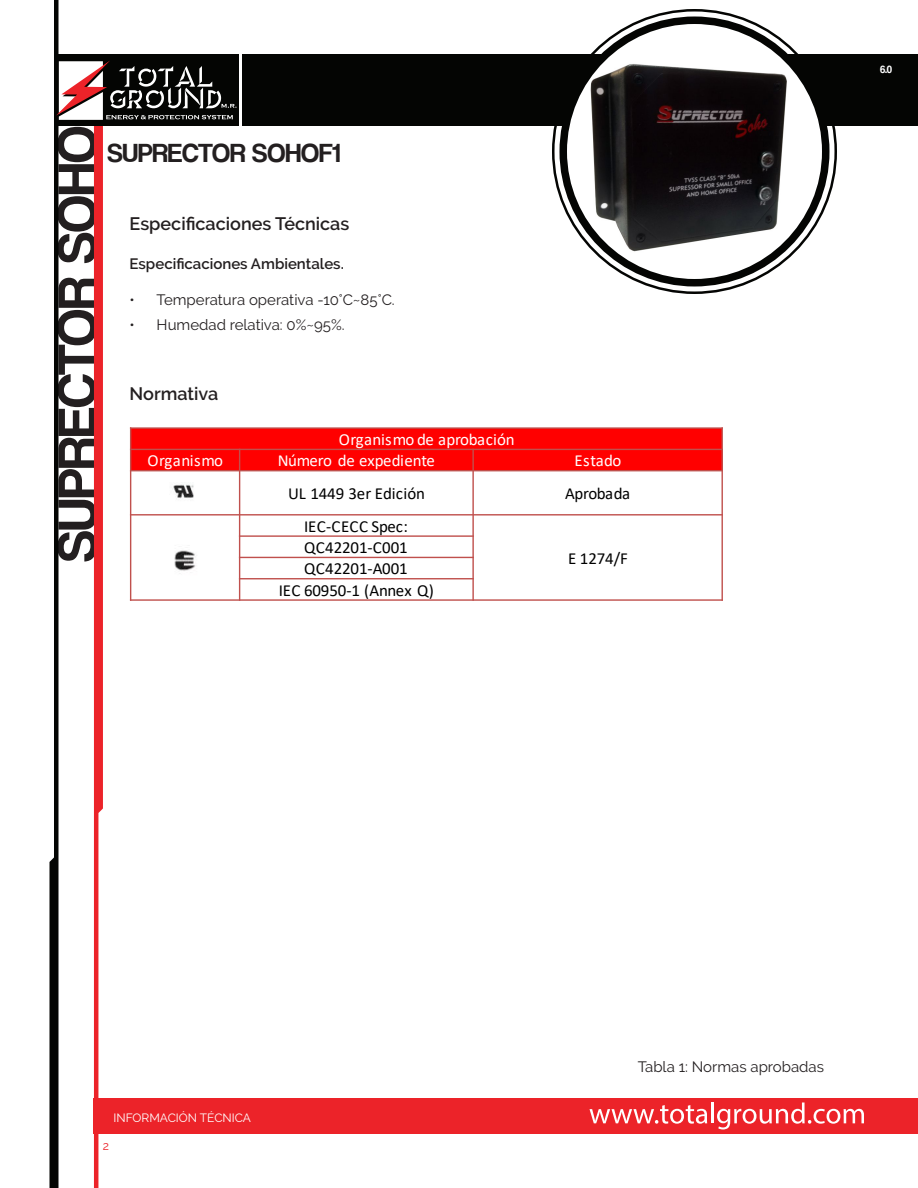
<style>
.page{position:relative;width:918px;height:1188px;background:#fff}
.page>*{position:absolute;margin:0;border:0;box-sizing:border-box;transform-origin:0 0}
.t1{font:55.65px "Coolvetica Rg";color:#231f20}
.t2{font:27px "Coolvetica Rg";color:#231f20}
.t3{font:600 18px "Raleway";color:#231f20}
.t4{font:16.95px/21.3px "Calibri";letter-spacing:-.005em;color:#000;text-align:center}
.t5{font:16.95px "Calibri";letter-spacing:-.01em;color:#fff}
.t6{font:16.95px "Calibri";letter-spacing:.02em;color:#fff}
.t7{font:16.95px "Calibri";letter-spacing:-.025em;color:#000}
.t8{font:15px "Raleway";color:#231f20}
.t9{font:600 15px "Raleway";color:#231f20}
.t10{font:12px "Raleway";color:#fff}
.t11{font:12px "Raleway";color:#ec2329}
.t12{font:10.8px "Coolvetica Rg";color:#fff}
</style>
<div class="page">
<div style="left:94px;top:1098px;width:824px;height:36px;background:#ec2329"></div>
<div style="left:243px;top:54px;width:675px;height:72px;background:#040503"></div>
<svg style="left:50px;top:0;width:187px;height:1188px"></svg>
<svg style="left:590px;top:1105px;width:117px;height:19px"></svg>
<hr style="left:711px;top:1102px;width:3px;height:21px;background:#fff">
<svg style="left:717px;top:1103px;width:147px;height:27px"></svg>
<svg style="left:563px;top:20px;width:263px;height:263px"></svg>
<img style="left:570px;top:58px;width:252px;height:212px">
<div style="left:560px;top:16px;width:270px;height:270px;border:8px solid #040503;border-radius:50%"></div>
<div style="left:131px;top:428px;width:591px;height:21px;background:#f00"></div>
<div style="left:131px;top:449px;width:109px;height:22px;background:#f00"></div>
<div style="left:240px;top:449px;width:233px;height:22px;background:#f00"></div>
<div style="left:473px;top:449px;width:249px;height:22px;background:#f00"></div>
<hr style="left:239px;top:449px;width:1px;height:152px;background:#c0504d">
<hr style="left:472px;top:449px;width:2px;height:152px;background:#c0504d">
<hr style="left:130px;top:449px;width:593px;height:1px;background:#c0504d">
<hr style="left:130px;top:470px;width:593px;height:1px;background:#c0504d">
<hr style="left:130px;top:514px;width:593px;height:2px;background:#c0504d">
<hr style="left:239px;top:535px;width:235px;height:2px;background:#c0504d">
<hr style="left:239px;top:557px;width:235px;height:1px;background:#c0504d">
<hr style="left:239px;top:578px;width:235px;height:1px;background:#c0504d">
<hr style="left:130px;top:427px;width:1px;height:174px;background:#c0504d">
<hr style="left:722px;top:427px;width:1px;height:174px;background:#c0504d">
<hr style="left:130px;top:427px;width:593px;height:2px;background:#c0504d">
<hr style="left:130px;top:599px;width:593px;height:2px;background:#c0504d">
<img style="left:169px;top:482px;width:33px;height:24px">
<img style="left:167px;top:545px;width:35px;height:34px">
<h1 class="t1" style="left:44px;top:562px;width:437px;rotate:-90deg">SUPRECTOR SOHO</h1>
<h2 class="t2" style="left:107px;top:137px;width:235px">SUPRECTOR SOHOF1</h2>
<p class="t3" style="left:130px;top:213px;width:221px">Especificaciones Técnicas</p>
<p class="t9" style="left:130px;top:255px;width:216px">Especificaciones Ambientales.</p>
<p class="t8" style="left:130px;top:291px;width:267px">• Temperatura operativa -10°C~85°C.</p>
<p class="t8" style="left:130px;top:316px;width:217px">• Humedad relativa: 0%~95%.</p>
<p class="t3" style="left:130px;top:383px;width:90px">Normativa</p>
<p class="t5" style="left:339px;top:428px;width:177px">Organismo de aprobación</p>
<p class="t6" style="left:148px;top:449px;width:77px">Organismo</p>
<p class="t5" style="left:278px;top:449px;width:159px">Número de expediente</p>
<p class="t5" style="left:575px;top:449px;width:48px">Estado</p>
<p class="t4" style="left:288px;top:482px;width:138px">UL 1449 3er Edición</p>
<p class="t7" style="left:565px;top:482px;width:67px">Aprobada</p>
<p class="t4" style="left:304px;top:515px;width:105px">IEC-CECC Spec:</p>
<p class="t4" style="left:568px;top:547px;width:61px">E 1274/F</p>
<p class="t4" style="left:279px;top:536px;width:157px">QC42201-C001<br>QC42201-A001<br>IEC 60950-1 (Annex Q)</p>
<p class="t12" style="left:880px;top:63px;width:13px">6.0</p>
<p class="t10" style="left:113px;top:1110px;width:139px">INFORMACIÓN TÉCNICA</p>
<p class="t11" style="left:103px;top:1139px;width:8px">2</p>
<p class="t8" style="left:638px;top:1058px;width:188px">Tabla 1: Normas aprobadas</p>
</div>
